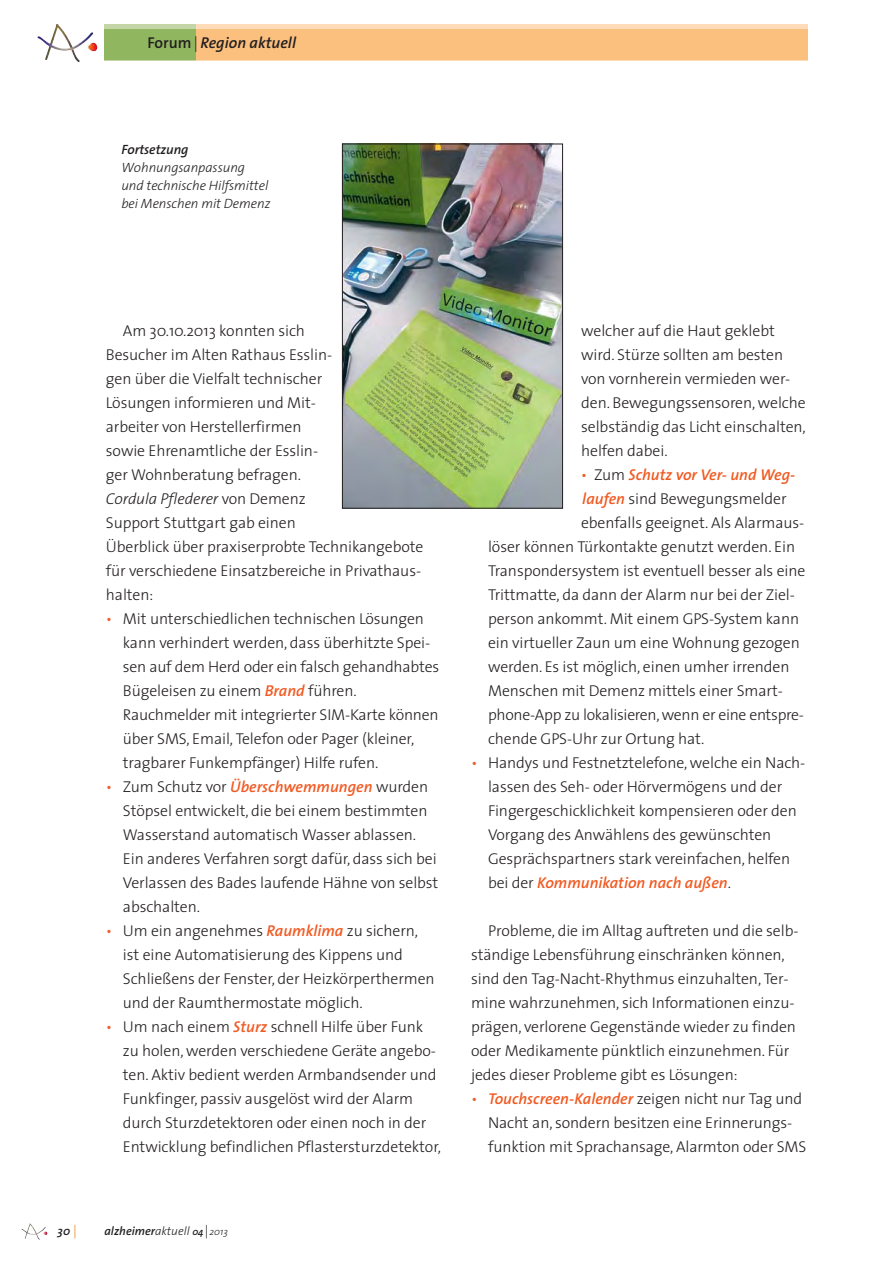
<style>
.page{position:relative;width:893px;height:1263px;background:#fff}
.page>*{position:absolute;margin:0;border:0;box-sizing:border-box;transform-origin:0 0}
.t1{font:300 15.75px/24px "The Sans";letter-spacing:-.005em;color:#231f20}
.t2{font:italic 600 15.75px "The Sans";color:#f15a22}
.t3{font:italic 600 15.75px "The Sans";color:#231f20}
.t4{font:italic 300 13.5px/18px "The Sans";letter-spacing:-.005em;color:#231f20}
.t5{font:italic 600 13.5px "The Sans";letter-spacing:-.005em;color:#231f20}
.t6{font:italic 600 12px "The Sans";color:#231f20}
.s1{font-style:normal}
.s2{font-weight:300;font-style:normal}
.s3{font-style:italic}
.s4{color:#f15a22}
.s5{font-weight:600;font-style:italic;color:#f15a22}
.s6{font-weight:300;font-style:normal;font-size:13.5px;color:#e0861a}
.s7{font-weight:300}
.s8{font-size:9.9px}
.s9{font-weight:300;font-style:normal;font-size:13.5px}
.s10{font-weight:300;font-size:9.9px}
.s11{font-weight:300;font-style:normal;color:#231f20}
</style>
<div class="page">
<div style="left:196px;top:24px;width:612px;height:36px;background:linear-gradient(to right,#fedcb9,#fedcb9)"></div>
<div style="left:104px;top:24px;width:92px;height:36px;background:linear-gradient(to right,#c4d6a8,#c4d6a8)"></div>
<div style="left:104px;top:30px;width:92px;height:30px;background:#90b660"></div>
<div style="left:196px;top:30px;width:612px;height:30px;background:#fbbf7e"></div>
<svg style="left:72px;top:42px;width:9px;height:5px"></svg>
<img style="left:344px;top:146px;width:217px;height:360px">
<div style="left:342px;top:144px;width:221px;height:364px;border:1px solid #231f20"></div>
<p class="t3" style="left:148px;top:37px;width:150px"><span class="s1">Forum</span><span class="s2">|</span> Region aktuell</p>
<p class="t5" style="left:121px;top:144px;width:69px">Fortsetzung</p>
<p class="t4" style="left:121px;top:160px;width:150px">Wohnungsanpassung und technische Hilfsmittel bei Menschen mit Demenz</p>
<p class="t1" style="left:106px;top:320px;width:319px;text-indent:17px">Am 30.10.2013 konnten sich<br>Besucher im Alten Rathaus Ess lin -<br>gen über die Vielfalt technischer<br>Lösungen informieren und Mit -<br>arbeiter von Her stel lerfirmen<br>sowie Ehrenamtliche der Esslin-<br>ger Wohnberatung befragen.<br><span class="s3">Cordula Pflederer</span> von Demenz<br>Support Stuttgart gab einen<br>Überblick über praxiserprobte Technikangebote für verschie dene Einsatzbereiche in Privathaus - halten:</p>
<p class="t1" style="left:123px;top:608px;width:318px;text-indent:-17px"><span class="s4">•</span> Mit unterschiedlichen technischen Lösungen kann verhindert werden, dass überhitzte Spei - sen auf dem Herd oder ein falsch gehand hab tes Bügeleisen zu einem <span class="s5">Brand</span> führen.<br>Rauchmelder mit integrierter SIM-Karte kön nen über SMS, Email, Telefon oder Pager (kleiner, tragbarer Funkempfänger) Hilfe rufen.</p>
<p class="t1" style="left:123px;top:776px;width:317px;text-indent:-17px"><span class="s4">•</span> Zum Schutz vor <span class="s5">Überschwemmungen</span> wurden Stöpsel entwickelt, die bei einem bestimmten Wasserstand automatisch Wasser ablassen.<br>Ein anderes Verfahren sorgt dafür, dass sich bei Verlassen des Bades laufende Hähne von selbst abschalten.</p>
<p class="t1" style="left:123px;top:920px;width:313px;text-indent:-17px"><span class="s4">•</span> Um ein angenehmes <span class="s5">Raumklima</span> zu sichern, ist eine Automatisierung des Kippens und Schließens der Fenster, der Heizkörperthermen und der Raumthermostate möglich.</p>
<p class="t1" style="left:123px;top:1016px;width:320px;text-indent:-17px"><span class="s4">•</span> Um nach einem <span class="s5">Sturz</span> schnell Hilfe über Funk zu holen, werden verschiedene Geräte ange bo - ten. Aktiv bedient werden Armbandsender und Funkfinger, passiv ausgelöst wird der Alarm durch Sturzdetektoren oder einen noch in der Entwicklung befindlichen Pflastersturzdetektor,</p>
<p class="t6" style="left:58px;top:1226px;width:21px">30 <span class="s6">|</span></p>
<p class="t6" style="left:105px;top:1226px;width:125px">alzheimer<span class="s7">aktuell</span> <span class="s8">04</span><span class="s9">|</span><span class="s10">2013</span></p>
<p class="t1" style="left:581px;top:320px;width:226px">welcher auf die Haut geklebt wird. Stürze sollten am besten von vornherein ver mieden wer - den. Bewegungssensoren, welche selbständig das Licht einschalten, helfen dabei.</p>
<p class="t2" style="left:581px;top:469px;width:216px"><span class="s2">•</span> <span class="s11">Zum</span> Schutz vor Ver- und Weg-</p>
<p class="t1" style="left:582px;top:488px;width:206px"><span class="s5">laufen</span> sind Bewegungsmelder</p>
<p class="t1" style="left:581px;top:512px;width:225px">ebenfalls geeignet. Als Alarm aus -</p>
<p class="t1" style="left:488px;top:536px;width:309px">löser können Türkontakte genutzt werden. Ein</p>
<p class="t1" style="left:488px;top:560px;width:319px">Transpondersystem ist eventuell besser als eine</p>
<p class="t1" style="left:488px;top:584px;width:308px">Trittmatte, da dann der Alarm nur bei der Ziel -</p>
<p class="t1" style="left:488px;top:608px;width:313px">person ankommt. Mit einem GPS-System kann</p>
<p class="t1" style="left:488px;top:632px;width:313px">ein virtueller Zaun um eine Wohnung gezogen</p>
<p class="t1" style="left:488px;top:656px;width:303px">werden. Es ist möglich, einen umher irrenden</p>
<p class="t1" style="left:488px;top:680px;width:296px">Menschen mit Demenz mittels einer Smart -</p>
<p class="t1" style="left:488px;top:704px;width:317px">phone-App zu lokalisieren, wenn er eine ent spre -</p>
<p class="t1" style="left:488px;top:728px;width:218px">chende GPS-Uhr zur Ortung hat.</p>
<p class="t1" style="left:488px;top:752px;width:319px;text-indent:-17px"><span class="s4">•</span> Handys und Festnetztelefone, welche ein Nach&shy;lassen des Seh- oder Hörvermögens und der Fingergeschicklichkeit kompensieren oder den Vorgang des Anwählens des gewünschten Gesprächspartners stark vereinfachen, helfen bei der <span class="s5">Kommunikation nach außen</span>.</p>
<p class="t1" style="left:471px;top:920px;width:329px;text-indent:17px">Probleme, die im Alltag auftreten und die selb - ständige Lebensführung einschränken können, sind den Tag-Nacht-Rhythmus einzuhalten, Ter - mine wahrzunehmen, sich Informationen einzu - prägen, verlorene Gegenstände wieder zu finden oder Medikamente pünktlich einzunehmen. Für jedes dieser Probleme gibt es Lösungen:</p>
<p class="t1" style="left:488px;top:1088px;width:320px;text-indent:-17px"><span class="s4">•</span> <span class="s5">Touchscreen-Kalender</span> zeigen nicht nur Tag und<br>Nacht an, sondern besitzen eine Erinne rungs - funktion mit Sprachansage, Alarmton oder SMS</p>
</div>
